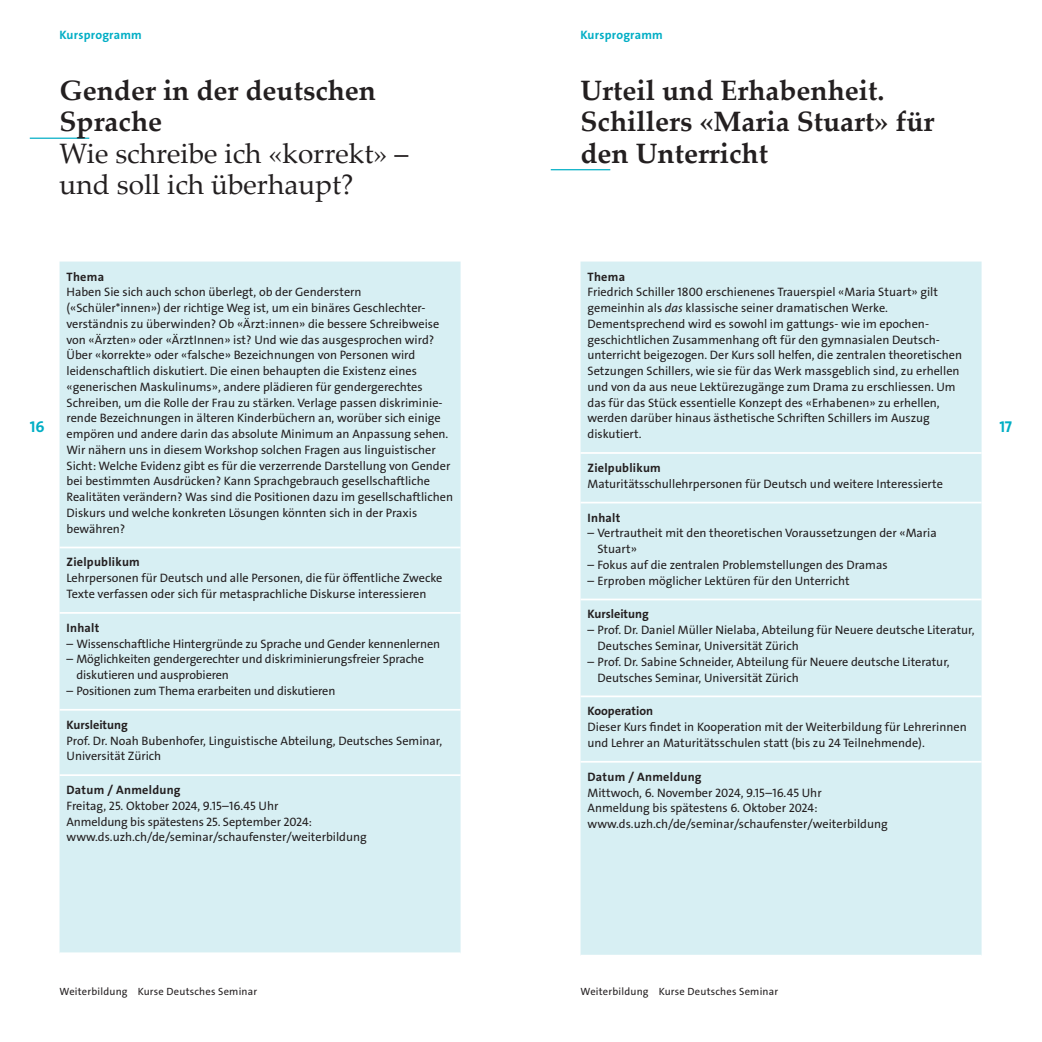
<style>
.page{position:relative;width:1042px;height:1042px;background:#fff}
.page>*{position:absolute;margin:0;border:0;box-sizing:border-box;transform-origin:0 0}
.Titel_Linie{font:700 28px/31.5px "Palatino Linotype";color:#231f20}
.Titel{font:28px/31.5px "Palatino Linotype";color:#231f20}
.t1{font:15.75px "The Sans LP7 Bld";color:#00aec5}
.Tabellen_Zellentext{font:12.25px/15.8px "The Sans LP5 Plain";color:#231f20}
.Tabellen_Zellentitel{font:12.25px "The Sans LP7 Bld";letter-spacing:.02em;color:#231f20}
.Tabellen_Zellentext-2{font:12.25px "The Sans LP7 Bld";color:#231f20}
.Kopfzeile{font:12.25px "The Sans LP7 Bld";letter-spacing:.02em;color:#00aec5}
.t2{font:10.5px "The Sans LP5 Plain";letter-spacing:.02em;color:#231f20}
.s1{font-family:"The Sans LP5 Plain IT"}
</style>
<div class="page">
<hr style="left:30px;top:138px;width:59px;height:1px;background:#00aec5">
<div style="left:60px;top:261px;width:400px;height:691px;background:#d7eff3"></div>
<hr style="left:60px;top:546px;width:400px;height:2px;background:#fff">
<hr style="left:60px;top:612px;width:400px;height:2px;background:#fff">
<hr style="left:60px;top:709px;width:400px;height:1px;background:#fff">
<hr style="left:60px;top:774px;width:400px;height:2px;background:#fff">
<hr style="left:551px;top:169px;width:59px;height:1px;background:#00aec5">
<div style="left:580px;top:261px;width:401px;height:694px;background:#d7eff3"></div>
<hr style="left:580px;top:452px;width:401px;height:2px;background:#fff">
<hr style="left:580px;top:502px;width:401px;height:1px;background:#fff">
<hr style="left:580px;top:598px;width:401px;height:2px;background:#fff">
<hr style="left:580px;top:695px;width:401px;height:2px;background:#fff">
<hr style="left:580px;top:761px;width:401px;height:1px;background:#fff">
<p class="Kopfzeile" style="left:60px;top:27px;width:84px">Kursprogramm</p>
<p class="Kopfzeile" style="left:580px;top:27px;width:84px">Kursprogramm</p>
<p class="Titel_Linie" style="left:60px;top:74px;width:318px">Gender in der deutschen<br>Sprache</p>
<p class="Titel" style="left:60px;top:137px;width:350px">Wie schreibe ich «korrekt» – und soll ich überhaupt?</p>
<p class="Titel_Linie" style="left:580px;top:74px;width:355px">Urteil und Erhabenheit.<br>Schillers «Maria Stuart» für den Unterricht</p>
<p class="t1" style="left:30px;top:417px;width:16px">16</p>
<p class="Tabellen_Zellentitel" style="left:67px;top:268px;width:39px">Thema</p>
<p class="Tabellen_Zellentext" style="left:67px;top:284px;width:374px">Haben Sie sich auch schon überlegt, ob der Genderstern («Schüler*innen») der richtige Weg ist, um ein binäres Geschlechter&shy;verständnis zu überwinden? Ob «Ärzt:innen» die bessere Schreibweise von «Ärzten» oder «ÄrztInnen» ist? Und wie das ausgesprochen wird?</p>
<p class="Tabellen_Zellentext" style="left:67px;top:347px;width:383px">Über «korrekte» oder «falsche» Bezeichnungen von Personen wird leidenschaftlich diskutiert. Die einen behaupten die Existenz eines «generischen Maskulinums», andere plädieren für gendergerechtes Schreiben, um die Rolle der Frau zu stärken. Verlage passen diskriminie&shy;rende Bezeichnungen in älteren Kinderbüchern an, worüber sich einige empören und andere darin das absolute Minimum an Anpassung sehen.</p>
<p class="Tabellen_Zellentext" style="left:67px;top:442px;width:388px">Wir nähern uns in diesem Workshop solchen Fragen aus linguistischer Sicht: Welche Evidenz gibt es für die verzerrende Darstellung von Gender bei bestimmten Ausdrücken? Kann Sprachgebrauch gesellschaftliche Realitäten verändern? Was sind die Positionen dazu im gesellschaftlichen Diskurs und welche konkreten Lösungen könnten sich in der Praxis bewähren?</p>
<p class="Tabellen_Zellentitel" style="left:67px;top:554px;width:75px">Zielpublikum</p>
<p class="Tabellen_Zellentext" style="left:67px;top:570px;width:377px">Lehrpersonen für Deutsch und alle Personen, die für öffentliche Zwecke<br>Texte verfassen oder sich für metasprachliche Diskurse interessieren</p>
<p class="Tabellen_Zellentitel" style="left:67px;top:620px;width:34px">Inhalt</p>
<p class="Tabellen_Zellentext" style="left:67px;top:636px;width:375px">– Wissenschaftliche Hintergründe zu Sprache und Gender kennenlernen</p>
<p class="Tabellen_Zellentext" style="left:76px;top:651px;width:349px;text-indent:-10px">– Möglichkeiten gendergerechter und diskriminierungsfreier Sprache diskutieren und ausprobieren</p>
<p class="Tabellen_Zellentext" style="left:67px;top:683px;width:270px">– Positionen zum Thema erarbeiten und diskutieren</p>
<p class="Tabellen_Zellentext-2" style="left:67px;top:717px;width:63px">Kursleitung</p>
<p class="Tabellen_Zellentext" style="left:67px;top:732px;width:377px">Prof. Dr. Noah Bubenhofer, Linguistische Abteilung, Deutsches Seminar,<br>Universität Zürich</p>
<p class="Tabellen_Zellentitel" style="left:67px;top:782px;width:116px">Datum / Anmeldung</p>
<p class="Tabellen_Zellentext" style="left:67px;top:798px;width:247px">Freitag, 25. Oktober 2024, 9.15–16.45 Uhr<br>Anmeldung bis spätestens 25. September 2024:</p>
<p class="Tabellen_Zellentext" style="left:67px;top:829px;width:302px">www.ds.uzh.ch/de/seminar/schaufenster/weiterbildung</p>
<p class="Tabellen_Zellentitel" style="left:587px;top:268px;width:39px">Thema</p>
<p class="Tabellen_Zellentext" style="left:587px;top:284px;width:376px">Friedrich Schiller 1800 erschienenes Trauerspiel «Maria Stuart» gilt gemeinhin als <span class="s1">das</span> klassische seiner dramatischen Werke.<br>Dementsprechend wird es sowohl im gattungs- wie im epochen&shy;geschichtlichen Zusammenhang oft für den gymnasialen Deutsch&shy;unterricht beigezogen. Der Kurs soll helfen, die zentralen theoretischen Setzungen Schillers, wie sie für das Werk massgeblich sind, zu erhellen und von da aus neue Lektürezugänge zum Drama zu erschliessen. Um das für das Stück essentielle Konzept des «Erhabenen» zu erhellen, werden darüber hinaus ästhetische Schriften Schillers im Auszug diskutiert.</p>
<p class="Tabellen_Zellentitel" style="left:587px;top:460px;width:75px">Zielpublikum</p>
<p class="Tabellen_Zellentext" style="left:587px;top:476px;width:357px">Maturitätsschullehrpersonen für Deutsch und weitere Interessierte</p>
<p class="Tabellen_Zellentitel" style="left:587px;top:509px;width:34px">Inhalt</p>
<p class="Tabellen_Zellentext" style="left:597px;top:525px;width:341px;text-indent:-10px">– Vertrautheit mit den theoretischen Voraussetzungen der «Maria<br>Stuart»</p>
<p class="Tabellen_Zellentext" style="left:587px;top:557px;width:302px">– Fokus auf die zentralen Problemstellungen des Dramas</p>
<p class="Tabellen_Zellentext" style="left:587px;top:573px;width:263px">– Erproben möglicher Lektüren für den Unterricht</p>
<p class="Tabellen_Zellentext-2" style="left:587px;top:606px;width:63px">Kursleitung</p>
<p class="Tabellen_Zellentext" style="left:597px;top:622px;width:379px;text-indent:-10px">– Prof. Dr. Daniel Müller Nielaba, Abteilung für Neuere deutsche Literatur,<br>Deutsches Seminar, Universität Zürich</p>
<p class="Tabellen_Zellentext" style="left:597px;top:654px;width:354px;text-indent:-10px">– Prof. Dr. Sabine Schneider, Abteilung für Neuere deutsche Literatur,<br>Deutsches Seminar, Universität Zürich</p>
<p class="Tabellen_Zellentext-2" style="left:587px;top:703px;width:67px">Kooperation</p>
<p class="Tabellen_Zellentext" style="left:587px;top:719px;width:381px">Dieser Kurs findet in Kooperation mit der Weiterbildung für Lehrerinnen und Lehrer an Maturitätsschulen statt (bis zu 24 Teilnehmende).</p>
<p class="Tabellen_Zellentitel" style="left:587px;top:769px;width:116px">Datum / Anmeldung</p>
<p class="Tabellen_Zellentext" style="left:587px;top:784px;width:236px">Mittwoch, 6. November 2024, 9.15–16.45 Uhr</p>
<p class="Tabellen_Zellentext" style="left:587px;top:800px;width:232px">Anmeldung bis spätestens 6. Oktober 2024:</p>
<p class="Tabellen_Zellentext" style="left:587px;top:816px;width:302px">www.ds.uzh.ch/de/seminar/schaufenster/weiterbildung</p>
<p class="t1" style="left:999px;top:417px;width:14px">17</p>
<p class="t2" style="left:60px;top:985px;width:199px">Weiterbildung Kurse Deutsches Seminar</p>
<p class="t2" style="left:580px;top:985px;width:199px">Weiterbildung Kurse Deutsches Seminar</p>
</div>
